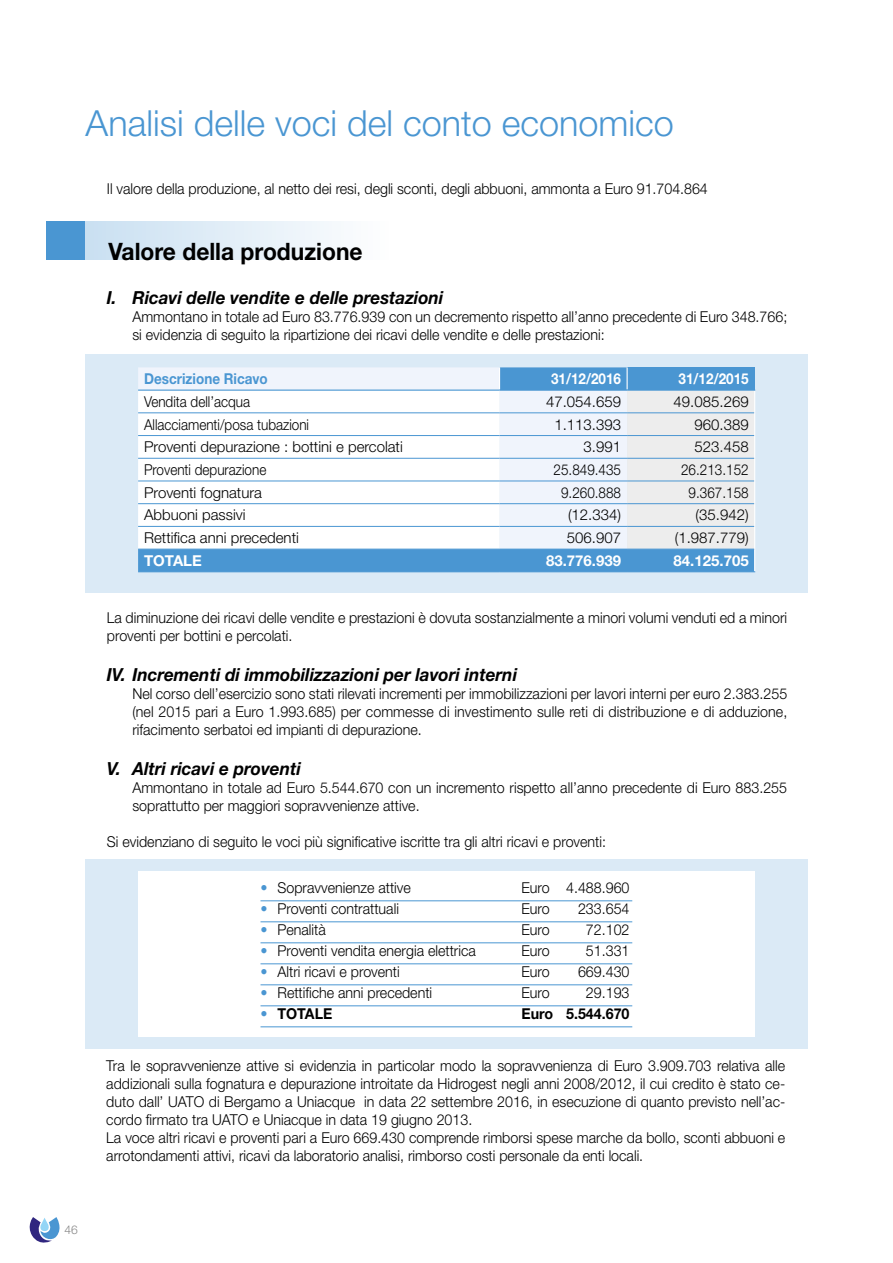
<style>
.page{position:relative;width:893px;height:1263px;background:#fff}
.page>*{position:absolute;margin:0;border:0;box-sizing:border-box;transform-origin:0 0}
.t1{font:300 36px "Helvetica Neue LT Std";color:#4a96d2}
.t2{font:700 24px "Helvetica Neue LT Std";color:#000;scale:.95 1}
.t3{font:italic 700 18px "Helvetica Neue LT Std";color:#000;scale:.95 1}
.t4{font:300 15px/18px "Helvetica Neue LT Std";color:#000;scale:.95 1}
.t5{font:300 15px "Helvetica Neue LT Std";color:#000}
.t6{font:300 15px "Helvetica Neue LT Std";color:#000;scale:.9 1}
.t7{font:700 15px "Helvetica Neue LT Std";color:#fff}
.t8{font:700 15px "Helvetica Neue LT Std";color:#fff;scale:.9 1}
.t9{font:700 15px "Helvetica Neue LT Std";color:#000;scale:.95 1}
.t10{font:700 15px "Helvetica Neue LT Std";color:#4a96d2;scale:.9 1}
.t11{font:300 12px "Helvetica Neue LT Std";color:#878787}
.s1{color:#4a96d2}
.s2{font-weight:300;color:#4a96d2}
</style>
<div class="page">
<div style="left:85px;top:355px;width:723px;height:238px;background:#dbeaf6"></div>
<svg style="left:138px;top:367px;width:489px;height:204px;background:#b8d4ee"></svg>
<div style="left:138px;top:391px;width:362px;height:158px;background:#fff"></div>
<svg style="left:499px;top:367px;width:1px;height:23px"></svg>
<svg style="left:627px;top:367px;width:128px;height:204px;background:#c7d8e6"></svg>
<hr style="left:138px;top:390px;width:362px;height:1px;background:#4a96d2">
<hr style="left:500px;top:390px;width:127px;height:1px;background:#4a96d2">
<hr style="left:627px;top:390px;width:128px;height:1px;background:#4a96d2">
<hr style="left:138px;top:412px;width:362px;height:1px;background:#4a96d2">
<hr style="left:138px;top:435px;width:362px;height:1px;background:#4a96d2">
<hr style="left:138px;top:458px;width:362px;height:1px;background:#4a96d2">
<hr style="left:138px;top:481px;width:362px;height:1px;background:#4a96d2">
<hr style="left:138px;top:503px;width:362px;height:1px;background:#4a96d2">
<hr style="left:138px;top:526px;width:362px;height:1px;background:#4a96d2">
<hr style="left:138px;top:549px;width:362px;height:1px;background:#4a96d2">
<hr style="left:138px;top:571px;width:362px;height:1px;background:#4a96d2">
<hr style="left:500px;top:412px;width:127px;height:1px;background:#4a96d2">
<hr style="left:627px;top:412px;width:127px;height:1px;background:#4a96d2">
<hr style="left:500px;top:435px;width:127px;height:1px;background:#4a96d2">
<hr style="left:627px;top:435px;width:127px;height:1px;background:#4a96d2">
<hr style="left:500px;top:458px;width:127px;height:1px;background:#4a96d2">
<hr style="left:627px;top:458px;width:127px;height:1px;background:#4a96d2">
<hr style="left:500px;top:481px;width:127px;height:1px;background:#4a96d2">
<hr style="left:627px;top:481px;width:127px;height:1px;background:#4a96d2">
<hr style="left:500px;top:503px;width:127px;height:1px;background:#4a96d2">
<hr style="left:627px;top:503px;width:127px;height:1px;background:#4a96d2">
<hr style="left:500px;top:526px;width:127px;height:1px;background:#4a96d2">
<hr style="left:627px;top:526px;width:127px;height:1px;background:#4a96d2">
<hr style="left:500px;top:549px;width:127px;height:1px;background:#4a96d2">
<hr style="left:627px;top:549px;width:127px;height:1px;background:#4a96d2">
<hr style="left:500px;top:571px;width:127px;height:1px;background:#4a96d2">
<hr style="left:627px;top:571px;width:128px;height:1px;background:#4a96d2">
<div style="left:85px;top:221px;width:306px;height:39px;background:linear-gradient(to right,#c9dff1,#fefefe)"></div>
<div style="left:46px;top:221px;width:39px;height:39px;background:#4a96d2"></div>
<div style="left:85px;top:859px;width:723px;height:189px;background:#dbeaf6"></div>
<div style="left:138px;top:871px;width:617px;height:166px;background:#fff"></div>
<hr style="left:260px;top:900px;width:372px;height:1px;background:#4a96d2">
<hr style="left:260px;top:921px;width:372px;height:1px;background:#4a96d2">
<hr style="left:260px;top:942px;width:372px;height:1px;background:#4a96d2">
<hr style="left:260px;top:963px;width:372px;height:1px;background:#4a96d2">
<hr style="left:260px;top:984px;width:372px;height:1px;background:#4a96d2">
<hr style="left:260px;top:1005px;width:372px;height:1px;background:#4a96d2">
<hr style="left:260px;top:1026px;width:372px;height:1px;background:#4a96d2">
<svg style="left:29px;top:1217px;width:31px;height:26px"></svg>
<h1 class="t1" style="left:86px;top:101px;width:590px">Analisi delle voci del conto economico</h1>
<p class="t4" style="left:107px;top:180px;width:634px">Il valore della produzione, al netto dei resi, degli sconti, degli abbuoni, ammonta a Euro 91.704.864</p>
<h2 class="t2" style="left:109px;top:237px;width:269px">Valore della produzione</h2>
<p class="t3" style="left:107px;top:287px;width:356px">I. Ricavi delle vendite e delle prestazioni</p>
<p class="t4" style="left:132px;top:308px;width:691px">Ammontano in totale ad Euro 83.776.939 con un decremento rispetto all’anno precedente di Euro 348.766; si evidenzia di seguito la ripartizione dei ricavi delle vendite e delle prestazioni:</p>
<p class="t10" style="left:144px;top:369px;width:139px">Descrizione Ricavo</p>
<p class="t8" style="left:551px;top:369px;width:79px">31/12/2016</p>
<p class="t8" style="left:679px;top:369px;width:79px">31/12/2015</p>
<p class="t6" style="left:144px;top:392px;width:119px">Vendita dell’acqua</p>
<p class="t5" style="left:546px;top:392px;width:77px">47.054.659</p>
<p class="t5" style="left:674px;top:392px;width:77px">49.085.269</p>
<p class="t6" style="left:144px;top:415px;width:185px">Allacciamenti/posa tubazioni</p>
<p class="t5" style="left:554px;top:415px;width:68px">1.113.393</p>
<p class="t5" style="left:694px;top:415px;width:56px">960.389</p>
<p class="t5" style="left:144px;top:438px;width:260px">Proventi depurazione : bottini e percolati</p>
<p class="t5" style="left:584px;top:438px;width:39px">3.991</p>
<p class="t5" style="left:694px;top:438px;width:56px">523.458</p>
<p class="t6" style="left:144px;top:460px;width:137px">Proventi depurazione</p>
<p class="t6" style="left:554px;top:460px;width:77px">25.849.435</p>
<p class="t6" style="left:681px;top:460px;width:77px">26.213.152</p>
<p class="t5" style="left:144px;top:483px;width:119px">Proventi fognatura</p>
<p class="t6" style="left:561px;top:483px;width:68px">9.260.888</p>
<p class="t6" style="left:689px;top:483px;width:68px">9.367.158</p>
<p class="t5" style="left:144px;top:506px;width:103px">Abbuoni passivi</p>
<p class="t5" style="left:568px;top:506px;width:55px">(12.334)</p>
<p class="t5" style="left:696px;top:506px;width:55px">(35.942)</p>
<p class="t5" style="left:144px;top:529px;width:156px">Rettifica anni precedenti</p>
<p class="t5" style="left:567px;top:529px;width:56px">506.907</p>
<p class="t5" style="left:675px;top:529px;width:75px">(1.987.779)</p>
<p class="t7" style="left:144px;top:551px;width:59px">TOTALE</p>
<p class="t7" style="left:546px;top:551px;width:77px">83.776.939</p>
<p class="t7" style="left:674px;top:551px;width:77px">84.125.705</p>
<p class="t4" style="left:107px;top:609px;width:718px">La diminuzione dei ricavi delle vendite e prestazioni è dovuta sostanzialmente a minori volumi venduti ed a minori proventi per bottini e percolati.</p>
<p class="t3" style="left:107px;top:663px;width:433px">IV. Incrementi di immobilizzazioni per lavori interni</p>
<p class="t4" style="left:132px;top:684px;width:691px;text-align:justify">Nel corso dell’esercizio sono stati rilevati incrementi per immobilizzazioni per lavori interni per euro 2.383.255 (nel 2015 pari a Euro 1.993.685) per commesse di investimento sulle reti di distribuzione e di adduzione, rifacimento serbatoi ed impianti di depurazione.</p>
<p class="t3" style="left:107px;top:757px;width:206px">V. Altri ricavi e proventi</p>
<p class="t4" style="left:132px;top:778px;width:691px">Ammontano in totale ad Euro 5.544.670 con un incremento rispetto all’anno precedente di Euro 883.255 soprattutto per maggiori sopravvenienze attive.</p>
<p class="t4" style="left:107px;top:832px;width:527px">Si evidenziano di seguito le voci più significative iscritte tra gli altri ricavi e proventi:</p>
<p class="t4" style="left:260px;top:878px;width:160px"><span class="s1">•</span> Sopravvenienze attive</p>
<p class="t4" style="left:521px;top:878px;width:115px">Euro 4.488.960</p>
<p class="t4" style="left:260px;top:899px;width:147px"><span class="s1">•</span> Proventi contrattuali</p>
<p class="t4" style="left:521px;top:899px;width:31px">Euro</p>
<p class="t4" style="left:578px;top:899px;width:56px">233.654</p>
<p class="t4" style="left:260px;top:920px;width:70px"><span class="s1">•</span> Penalità</p>
<p class="t4" style="left:521px;top:920px;width:31px">Euro</p>
<p class="t4" style="left:586px;top:920px;width:47px">72.102</p>
<p class="t4" style="left:260px;top:941px;width:228px"><span class="s1">•</span> Proventi vendita energia elettrica</p>
<p class="t4" style="left:521px;top:941px;width:31px">Euro</p>
<p class="t4" style="left:586px;top:941px;width:47px">51.331</p>
<p class="t4" style="left:260px;top:962px;width:148px"><span class="s1">•</span> Altri ricavi e proventi</p>
<p class="t4" style="left:521px;top:962px;width:31px">Euro</p>
<p class="t4" style="left:578px;top:962px;width:56px">669.430</p>
<p class="t4" style="left:260px;top:983px;width:182px"><span class="s1">•</span> Rettifiche anni precedenti</p>
<p class="t4" style="left:521px;top:983px;width:31px">Euro</p>
<p class="t4" style="left:586px;top:983px;width:47px">29.193</p>
<p class="t9" style="left:260px;top:1004px;width:77px"><span class="s2">•</span> TOTALE</p>
<p class="t9" style="left:521px;top:1004px;width:115px">Euro 5.544.670</p>
<p class="t4" style="left:106px;top:1056px;width:716px">Tra le sopravvenienze attive si evidenzia in particolar modo la sopravvenienza di Euro 3.909.703 relativa alle addizionali sulla fognatura e depurazione introitate da Hidrogest negli anni 2008/2012, il cui credito è stato ce&shy;duto dall’ UATO di Bergamo a Uniacque in data 22 settembre 2016, in esecuzione di quanto previsto nell’ac&shy;cordo firmato tra UATO e Uniacque in data 19 giugno 2013.<br>La voce altri ricavi e proventi pari a Euro 669.430 comprende rimborsi spese marche da bollo, sconti abbuoni e arrotondamenti attivi, ricavi da laboratorio analisi, rimborso costi personale da enti locali.</p>
<p class="t11" style="left:64px;top:1222px;width:15px">46</p>
</div>
